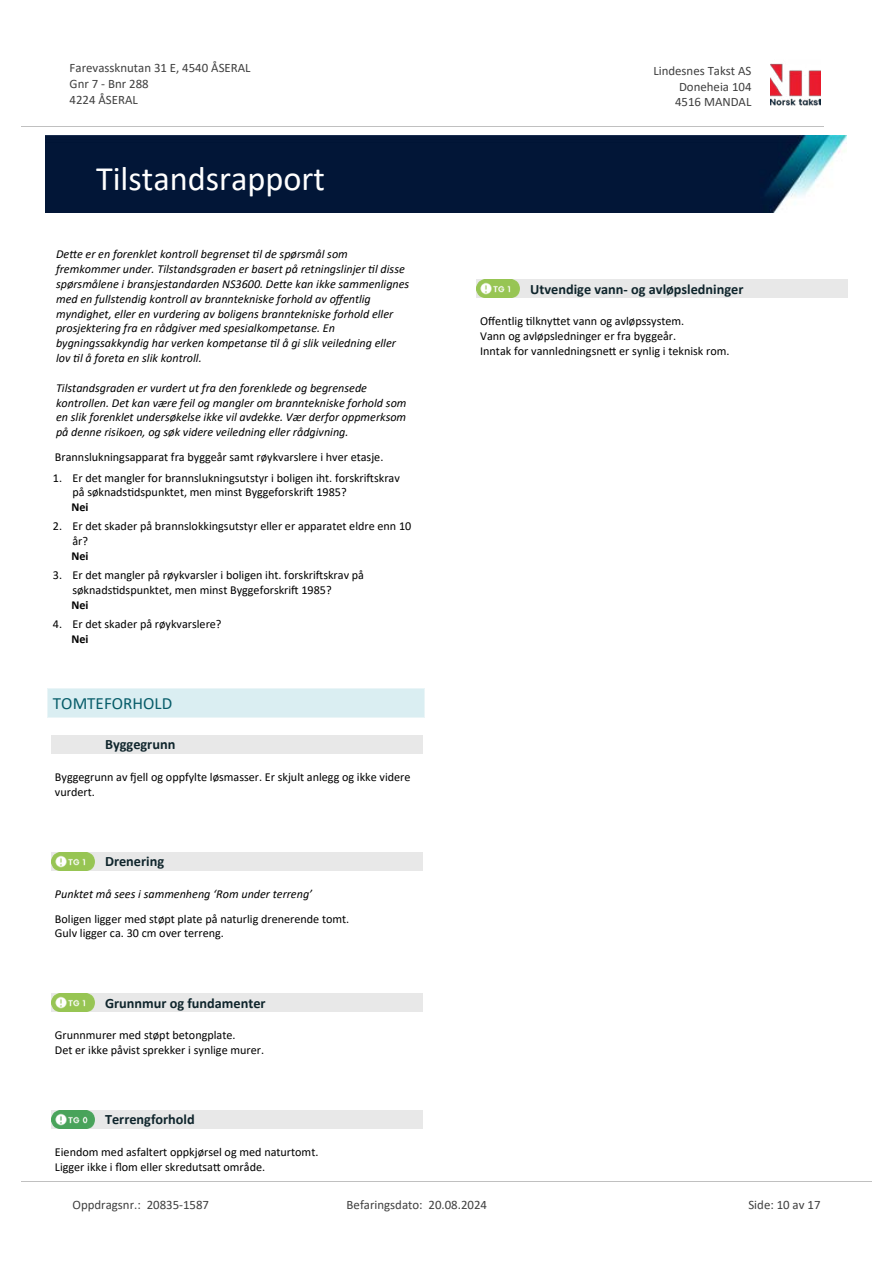
<style>
.page{position:relative;width:893px;height:1263px;background:#fff}
.page>*{position:absolute;margin:0;border:0;box-sizing:border-box;transform-origin:0 0}
.t1{font:34.35px "Calibri";color:#fff}
.t2{font:17.1px "Calibri";color:#065c69}
.t3{font:700 14.25px "Calibri";color:#0f252c}
.t4{font:12.9px/15.8px "Calibri";color:#404040}
.t5{font:12.15px/14.9px "Calibri";color:#000}
.t6{font:italic 12.15px/14.9px "Calibri";color:#000}
.t7{font:700 12.15px "Calibri";color:#000}
</style>
<div class="page">
<div style="left:47px;top:689px;width:377px;height:29px;background:#daeef2"></div>
<svg style="left:47px;top:690px;width:1px;height:27px"></svg>
<svg style="left:424px;top:689px;width:1px;height:29px"></svg>
<hr style="left:47px;top:689px;width:377px;height:1px;background:#eaf5f7">
<hr style="left:47px;top:717px;width:377px;height:1px;background:#eaf5f7">
<div style="left:51px;top:735px;width:372px;height:18px;background:#e8e8e8"></div>
<div style="left:51px;top:852px;width:372px;height:18px;background:#e8e8e8"></div>
<img style="left:51px;top:852px;width:43px;height:18px">
<div style="left:51px;top:993px;width:372px;height:19px;background:#e8e8e8"></div>
<svg style="left:57px;top:993px;width:38px;height:14px"></svg>
<img style="left:51px;top:994px;width:43px;height:18px">
<div style="left:51px;top:1110px;width:372px;height:19px;background:#e8e8e8"></div>
<img style="left:51px;top:1110px;width:43px;height:19px">
<div style="left:477px;top:279px;width:371px;height:19px;background:#e8e8e8"></div>
<svg style="left:481px;top:284px;width:39px;height:14px"></svg>
<img style="left:477px;top:279px;width:42px;height:18px">
<img style="left:770px;top:63px;width:51px;height:43px">
<hr style="left:21px;top:127px;width:802px;height:1px;background:#c0c0c0">
<img style="left:46px;top:135px;width:800px;height:78px">
<hr style="left:21px;top:1181px;width:851px;height:1px;background:#c0c0c0">
<p class="t4" style="left:70px;top:60px;width:183px">Farevassknutan 31 E, 4540 ÅSERAL<br>Gnr 7 - Bnr 288<br>4224 ÅSERAL</p>
<p class="t4" style="left:653px;top:63px;width:100px">Lindesnes Takst AS</p>
<p class="t4" style="left:679px;top:78px;width:74px">Doneheia 104</p>
<p class="t4" style="left:675px;top:94px;width:78px">4516 MANDAL</p>
<h1 class="t1" style="left:96px;top:155px;width:230px">Tilstandsrapport</h1>
<p class="t6" style="left:56px;top:246px;width:355px">De琀琀e er en forenklet kontroll begrenset 琀椀l de spørsmål som fremkommer under. Tilstandsgraden er basert på retningslinjer 琀椀l disse spørsmålene i bransjestandarden NS3600. De琀琀e kan ikke sammenlignes med en fullstendig kontroll av branntekniske forhold av o昀昀entlig myndighet, eller en vurdering av boligens branntekniske forhold eller prosjektering fra en rådgiver med spesialkompetanse. En bygningssakkyndig har verken kompetanse 琀椀l å gi slik veiledning eller lov 琀椀l å foreta en slik kontroll.</p>
<p class="t6" style="left:56px;top:380px;width:352px">Tilstandsgraden er vurdert ut fra den forenklede og begrensede kontrollen. Det kan være feil og mangler om branntekniske forhold som en slik forenklet undersøkelse ikke vil avdekke. Vær derfor oppmerksom på denne risikoen, og søk videre veiledning eller rådgivning.</p>
<p class="t5" style="left:72px;top:470px;width:329px;text-indent:-20px">1. Er det mangler for brannslukningsutstyr i boligen iht. forskri昀琀skrav på søknads琀椀dspunktet, men minst Byggeforskri昀琀 1985?</p>
<p class="t7" style="left:71px;top:499px;width:19px">Nei</p>
<p class="t5" style="left:72px;top:519px;width:340px;text-indent:-20px">2. Er det skader på brannslokkingsutstyr eller er apparatet eldre enn 10 år?</p>
<p class="t7" style="left:71px;top:547px;width:19px">Nei</p>
<p class="t5" style="left:72px;top:567px;width:293px;text-indent:-20px">3. Er det mangler på røykvarsler i boligen iht. forskri昀琀skrav på søknads琀椀dspunktet, men minst Byggeforskri昀琀 1985?</p>
<p class="t7" style="left:71px;top:596px;width:19px">Nei</p>
<p class="t5" style="left:53px;top:616px;width:170px">4. Er det skader på røykvarslere?</p>
<p class="t7" style="left:71px;top:630px;width:19px">Nei</p>
<p class="t5" style="left:55px;top:449px;width:330px">Brannslukningsapparat fra byggeår samt røykvarslere i hver etasje.</p>
<h2 class="t2" style="left:53px;top:691px;width:121px">TOMTEFORHOLD</h2>
<p class="t3" style="left:105px;top:734px;width:72px">Byggegrunn</p>
<p class="t5" style="left:55px;top:769px;width:357px">Byggegrunn av 昀樀ell og oppfylte løsmasser. Er skjult anlegg og ikke videre vurdert.</p>
<p class="t3" style="left:105px;top:851px;width:61px">Drenering</p>
<p class="t6" style="left:55px;top:886px;width:259px">Punktet må sees i sammenheng ‘Rom under terreng’</p>
<p class="t5" style="left:55px;top:911px;width:296px">Boligen ligger med støpt plate på naturlig drenerende tomt.<br>Gulv ligger ca. 30 cm over terreng.</p>
<p class="t3" style="left:105px;top:993px;width:162px">Grunnmur og fundamenter</p>
<p class="t5" style="left:55px;top:1027px;width:211px">Grunnmurer med støpt betongplate.<br>Det er ikke påvist sprekker i synlige murer.</p>
<p class="t3" style="left:105px;top:1109px;width:91px">Terrengforhold</p>
<p class="t5" style="left:55px;top:1144px;width:265px">Eiendom med asfaltert oppkjørsel og med naturtomt.<br>Ligger ikke i 昀氀om eller skredutsa琀琀 område.</p>
<p class="t3" style="left:530px;top:279px;width:215px">Utvendige vann- og avløpsledninger</p>
<p class="t5" style="left:480px;top:314px;width:251px">O昀昀entlig 琀椀lkny琀琀et vann og avløpssystem.<br>Vann og avløpsledninger er fra byggeår.<br>Inntak for vannledningsne琀琀 er synlig i teknisk rom.</p>
<p class="t4" style="left:72px;top:1197px;width:138px">Oppdragsnr.: 20835-1587</p>
<p class="t4" style="left:347px;top:1197px;width:142px">Befaringsdato: 20.08.2024</p>
<p class="t4" style="left:748px;top:1197px;width:74px">Side: 10 av 17</p>
</div>
